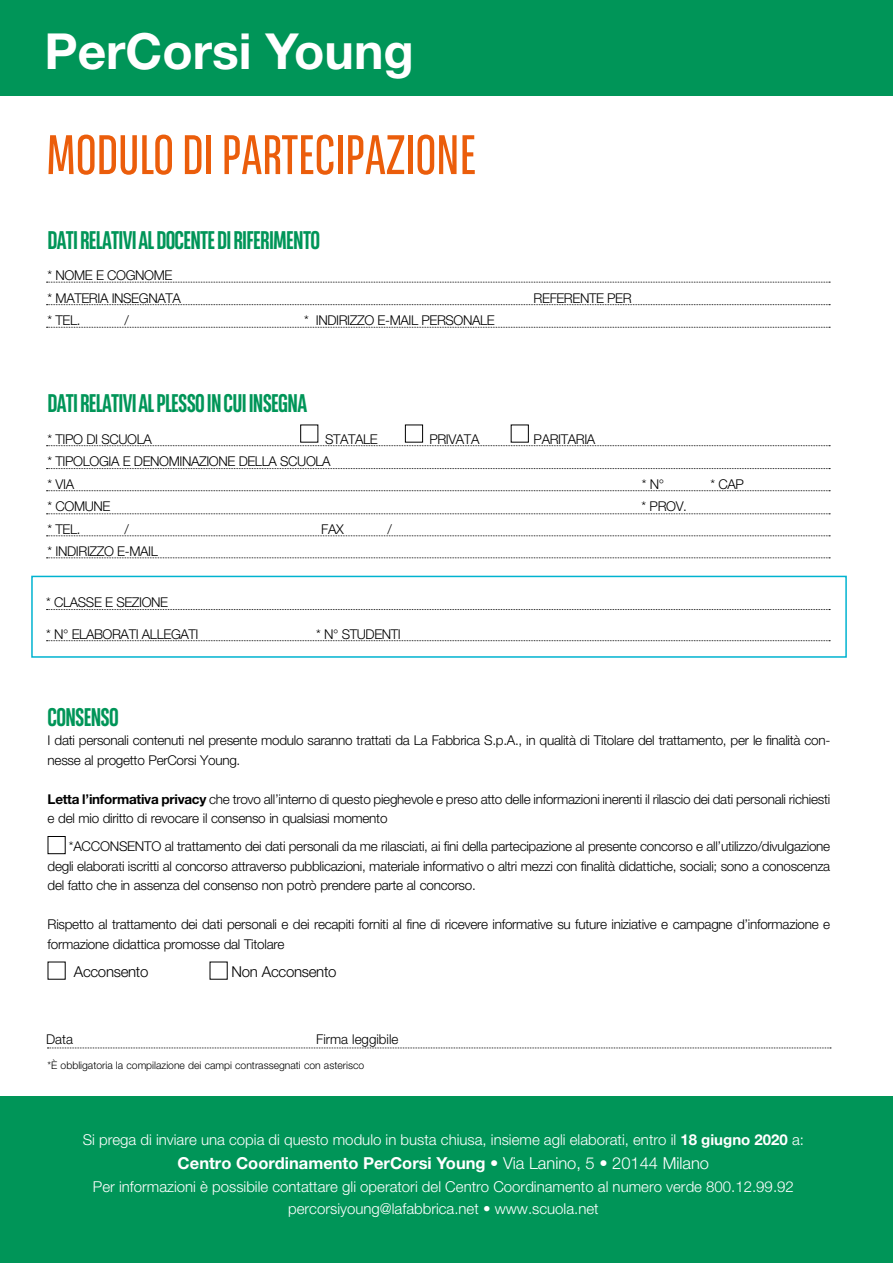
<style>
.page{position:relative;width:893px;height:1263px;background:#fff}
.page>*{position:absolute;margin:0;border:0;box-sizing:border-box;transform-origin:0 0}
.t1{font:55.5px "BNPP Sans Condensed";color:#eb5d0b}
.t2{font:700 49.8px "Helvetica Neue";color:#fff}
.t3{font:700 25.5px "BNPP Sans Condensed";letter-spacing:-.03em;color:#009558}
.t4{font:700 16.5px "Helvetica Neue";color:#fff}
.t5{font:300 15px/22.2px "Helvetica Neue";color:#fff;text-align:center}
.t6{font:300 15px "Helvetica Neue";letter-spacing:-.02em;color:#000}
.t7{font:300 13.5px/19.5px "Helvetica Neue";letter-spacing:-.02em;color:#000}
.t8{font:300 13.5px "Helvetica Neue";color:#000}
.t9{font:300 10.5px "Helvetica Neue";color:#000}
.s1{font-weight:700}
.s2{font-weight:300}
</style>
<div class="page">
<div style="left:0;top:1096px;width:893px;height:167px;background:#009558"></div>
<div style="left:31px;top:576px;width:816px;height:82px;border:2px solid #00b3d0"></div>
<svg style="left:47px;top:609px;width:783px;height:1px"></svg>
<svg style="left:47px;top:640px;width:783px;height:1px"></svg>
<svg style="left:47px;top:1047px;width:784px;height:1px"></svg>
<div style="left:48px;top:836px;width:18px;height:18px;border:1px solid #000"></div>
<svg style="left:47px;top:282px;width:783px;height:1px"></svg>
<svg style="left:47px;top:304px;width:783px;height:1px"></svg>
<svg style="left:47px;top:327px;width:783px;height:1px"></svg>
<svg style="left:47px;top:445px;width:783px;height:1px"></svg>
<svg style="left:47px;top:468px;width:783px;height:1px"></svg>
<svg style="left:47px;top:490px;width:783px;height:1px"></svg>
<svg style="left:47px;top:513px;width:783px;height:1px"></svg>
<svg style="left:47px;top:535px;width:783px;height:1px"></svg>
<svg style="left:47px;top:557px;width:783px;height:1px"></svg>
<div style="left:300px;top:425px;width:18px;height:17px;border:1px solid #000"></div>
<div style="left:405px;top:425px;width:18px;height:17px;border:1px solid #000"></div>
<div style="left:511px;top:425px;width:18px;height:17px;border:1px solid #000"></div>
<div style="left:0;top:0;width:893px;height:96px;background:#009558"></div>
<h2 class="t2" style="left:45px;top:20px;width:371px">PerCorsi Young</h2>
<h1 class="t1" style="left:46px;top:125px;width:432px">MODULO DI PARTECIPAZIONE</h1>
<h3 class="t3" style="left:48px;top:226px;width:274px">DATI RELATIVI AL DOCENTE DI RIFERIMENTO</h3>
<p class="t7" style="left:48px;top:264px;width:135px;line-height:22.5px">* NOME E COGNOME<br>* MATERIA INSEGNATA</p>
<p class="t7" style="left:48px;top:310px;width:35px">* TEL.</p>
<p class="t7" style="left:125px;top:310px;width:6px">/</p>
<p class="t7" style="left:304px;top:310px;width:192px">* INDIRIZZO E-MAIL PERSONALE</p>
<p class="t7" style="left:534px;top:288px;width:100px">REFERENTE PER</p>
<h3 class="t3" style="left:48px;top:390px;width:261px">DATI RELATIVI AL PLESSO IN CUI INSEGNA</h3>
<p class="t7" style="left:48px;top:429px;width:106px">* TIPO DI SCUOLA</p>
<p class="t7" style="left:325px;top:429px;width:54px">STATALE</p>
<p class="t7" style="left:429px;top:429px;width:52px">PRIVATA</p>
<p class="t7" style="left:534px;top:429px;width:63px">PARITARIA</p>
<p class="t7" style="left:48px;top:450px;width:285px;line-height:22.5px">* TIPOLOGIA E DENOMINAZIONE DELLA SCUOLA * VIA</p>
<p class="t7" style="left:642px;top:474px;width:24px">* N°</p>
<p class="t7" style="left:710px;top:474px;width:35px">* CAP</p>
<p class="t7" style="left:48px;top:496px;width:64px">* COMUNE</p>
<p class="t7" style="left:642px;top:496px;width:47px">* PROV.</p>
<p class="t7" style="left:48px;top:519px;width:35px">* TEL.</p>
<p class="t7" style="left:125px;top:519px;width:6px">/</p>
<p class="t7" style="left:321px;top:519px;width:24px">FAX</p>
<p class="t7" style="left:388px;top:519px;width:6px">/</p>
<p class="t7" style="left:48px;top:541px;width:112px">* INDIRIZZO E-MAIL</p>
<p class="t7" style="left:46px;top:592px;width:124px">* CLASSE E SEZIONE</p>
<p class="t7" style="left:46px;top:624px;width:154px">* N° ELABORATI ALLEGATI</p>
<p class="t7" style="left:316px;top:624px;width:86px">* N° STUDENTI</p>
<h3 class="t3" style="left:48px;top:703px;width:73px">CONSENSO</h3>
<p class="t7" style="left:48px;top:730px;width:784px">I dati personali contenuti nel presente modulo saranno trattati da La Fabbrica S.p.A., in qualità di Titolare del trattamento, per le finalità con&shy;nesse al progetto PerCorsi Young.</p>
<p class="t7" style="left:48px;top:789px;width:784px"><span class="s1">Letta l’informativa privacy</span> che trovo all’interno di questo pieghevole e preso atto delle informazioni inerenti il rilascio dei dati personali richiesti e del mio diritto di revocare il consenso in qualsiasi momento</p>
<p class="t7" style="left:48px;top:836px;width:784px;text-align:justify;text-indent:21px">*ACCONSENTO al trattamento dei dati personali da me rilasciati, ai fini della partecipazione al presente concorso e all’utilizzo/divulgazione degli elaborati iscritti al concorso attraverso pubblicazioni, materiale informativo o altri mezzi con finalità didattiche, sociali; sono a conoscenza del fatto che in assenza del consenso non potrò prendere parte al concorso.</p>
<p class="t7" style="left:48px;top:914px;width:784px">Rispetto al trattamento dei dati personali e dei recapiti forniti al fine di ricevere informative su future iniziative e campagne d’informazione e formazione didattica promosse dal Titolare</p>
<p class="t6" style="left:74px;top:962px;width:76px">Acconsento</p>
<p class="t6" style="left:232px;top:962px;width:106px">Non Acconsento</p>
<p class="t7" style="left:46px;top:1029px;width:28px">Data</p>
<p class="t8" style="left:316px;top:1031px;width:84px">Firma leggibile</p>
<p class="t9" style="left:48px;top:1059px;width:318px">*È obbligatoria la compilazione dei campi contrassegnati con asterisco</p>
<p class="t5" style="left:83px;top:1128px;width:723px">Si prega di inviare una copia di questo modulo in busta chiusa, insieme agli elaborati, entro il <span class="s1">18 giugno</span> <span class="s1">2020</span> a:</p>
<p class="t4" style="left:178px;top:1153px;width:533px">Centro Coordinamento PerCorsi Young <span class="s2">• Via Lanino, 5 • 20144 Milano</span></p>
<p class="t5" style="left:93px;top:1175px;width:702px">Per informazioni è possibile contattare gli operatori del Centro Coordinamento al numero verde 800.12.99.92 percorsiyoung@lafabbrica.net • www.scuola.net</p>
</div>
